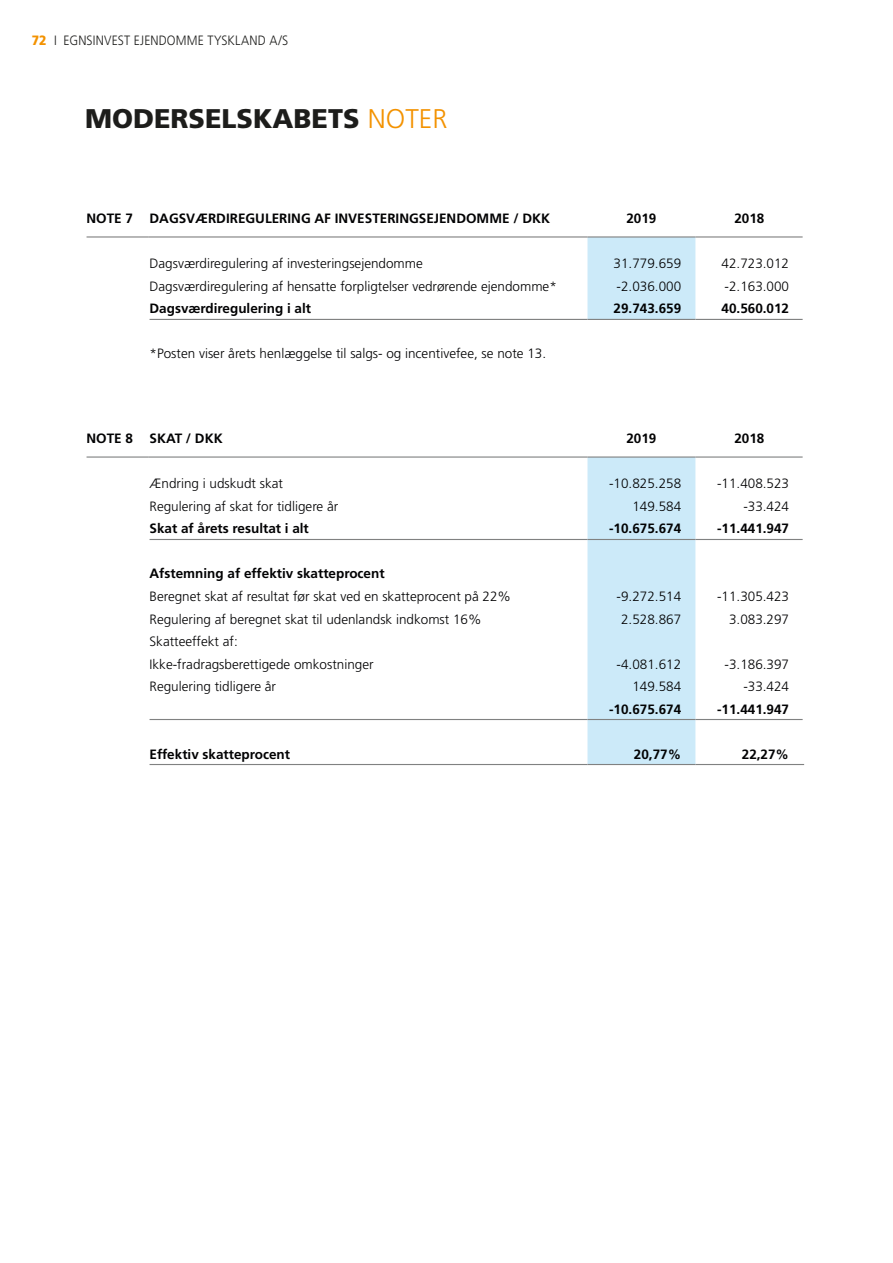
<style>
.page{position:relative;width:893px;height:1263px;background:#fff}
.page>*{position:absolute;margin:0;border:0;box-sizing:border-box;transform-origin:0 0}
.t1{font:900 27px "Frutiger LT";color:#1d1d1b}
.t2{font:300 13.5px "Frutiger LT";color:#020203}
.t3{font:700 13.5px "Frutiger LT";color:#020203}
.t4{font:300 13.5px "Frutiger LT";letter-spacing:.015em;color:#1d1d1b;scale:.9 1}
.s1{font-weight:900;color:#f39200}
.s2{font-weight:300;color:#f39200}
</style>
<div class="page">
<div style="left:587px;top:238px;width:108px;height:81px;background:#cceaf9"></div>
<hr style="left:87px;top:236px;width:62px;height:2px;background:#808181">
<hr style="left:149px;top:236px;width:438px;height:2px;background:#808181">
<hr style="left:587px;top:236px;width:108px;height:2px;background:#808181">
<hr style="left:695px;top:236px;width:108px;height:2px;background:#808181">
<hr style="left:150px;top:319px;width:437px;height:1px;background:#808181">
<hr style="left:587px;top:319px;width:108px;height:1px;background:#808181">
<hr style="left:695px;top:319px;width:108px;height:1px;background:#808181">
<div style="left:587px;top:458px;width:108px;height:306px;background:#cceaf9"></div>
<hr style="left:87px;top:456px;width:62px;height:2px;background:#808181">
<hr style="left:149px;top:456px;width:438px;height:2px;background:#808181">
<hr style="left:587px;top:456px;width:108px;height:2px;background:#808181">
<hr style="left:695px;top:456px;width:108px;height:2px;background:#808181">
<hr style="left:150px;top:539px;width:437px;height:1px;background:#808181">
<hr style="left:587px;top:539px;width:108px;height:1px;background:#808181">
<hr style="left:695px;top:539px;width:108px;height:1px;background:#808181">
<hr style="left:150px;top:719px;width:437px;height:1px;background:#808181">
<hr style="left:587px;top:719px;width:108px;height:1px;background:#808181">
<hr style="left:695px;top:719px;width:108px;height:1px;background:#808181">
<hr style="left:150px;top:764px;width:437px;height:1px;background:#808181">
<hr style="left:587px;top:764px;width:108px;height:1px;background:#808181">
<hr style="left:695px;top:764px;width:109px;height:1px;background:#808181">
<p class="t4" style="left:32px;top:33px;width:286px"><span class="s1">72</span> I EGNSINVEST EJENDOMME TYSKLAND A/S</p>
<h1 class="t1" style="left:85px;top:102px;width:364px">MODERSELSKABETS <span class="s2">NOTER</span></h1>
<p class="t3" style="left:87px;top:211px;width:48px">NOTE 7</p>
<p class="t3" style="left:150px;top:211px;width:402px">DAGSVÆRDIREGULERING AF INVESTERINGSEJENDOMME / DKK</p>
<p class="t3" style="left:626px;top:211px;width:32px">2019</p>
<p class="t3" style="left:734px;top:211px;width:32px">2018</p>
<p class="t2" style="left:150px;top:256px;width:275px">Dagsværdiregulering af investeringsejendomme</p>
<p class="t2" style="left:614px;top:256px;width:69px">31.779.659</p>
<p class="t2" style="left:722px;top:256px;width:69px">42.723.012</p>
<p class="t2" style="left:150px;top:279px;width:409px">Dagsværdiregulering af hensatte forpligtelser vedrørende ejendomme*</p>
<p class="t2" style="left:617px;top:279px;width:66px">-2.036.000</p>
<p class="t2" style="left:725px;top:279px;width:66px">-2.163.000</p>
<p class="t3" style="left:150px;top:301px;width:163px">Dagsværdiregulering i alt</p>
<p class="t3" style="left:614px;top:301px;width:69px">29.743.659</p>
<p class="t3" style="left:722px;top:301px;width:69px">40.560.012</p>
<p class="t2" style="left:150px;top:346px;width:398px">*Posten viser årets henlæggelse til salgs- og incentivefee, se note 13.</p>
<p class="t3" style="left:87px;top:431px;width:48px">NOTE 8</p>
<p class="t3" style="left:150px;top:431px;width:75px">SKAT / DKK</p>
<p class="t3" style="left:626px;top:431px;width:32px">2019</p>
<p class="t3" style="left:734px;top:431px;width:32px">2018</p>
<p class="t2" style="left:150px;top:476px;width:135px">Ændring i udskudt skat</p>
<p class="t2" style="left:609px;top:476px;width:74px">-10.825.258</p>
<p class="t2" style="left:717px;top:476px;width:74px">-11.408.523</p>
<p class="t2" style="left:150px;top:499px;width:190px">Regulering af skat for tidligere år</p>
<p class="t2" style="left:632px;top:499px;width:50px">149.584</p>
<p class="t2" style="left:743px;top:499px;width:47px">-33.424</p>
<p class="t3" style="left:150px;top:521px;width:161px">Skat af årets resultat i alt</p>
<p class="t3" style="left:609px;top:521px;width:74px">-10.675.674</p>
<p class="t3" style="left:717px;top:521px;width:74px">-11.441.947</p>
<p class="t3" style="left:150px;top:566px;width:237px">Afstemning af effektiv skatteprocent</p>
<p class="t2" style="left:150px;top:589px;width:363px">Beregnet skat af resultat før skat ved en skatteprocent på 22%</p>
<p class="t2" style="left:617px;top:589px;width:66px">-9.272.514</p>
<p class="t2" style="left:717px;top:589px;width:74px">-11.305.423</p>
<p class="t2" style="left:150px;top:611px;width:334px">Regulering af beregnet skat til udenlandsk indkomst 16%</p>
<p class="t2" style="left:621px;top:611px;width:62px">2.528.867</p>
<p class="t2" style="left:729px;top:611px;width:62px">3.083.297</p>
<p class="t2" style="left:150px;top:634px;width:90px">Skatteeffekt af:</p>
<p class="t2" style="left:150px;top:656px;width:226px">Ikke-fradragsberettigede omkostninger</p>
<p class="t2" style="left:617px;top:656px;width:66px">-4.081.612</p>
<p class="t2" style="left:725px;top:656px;width:66px">-3.186.397</p>
<p class="t2" style="left:150px;top:679px;width:128px">Regulering tidligere år</p>
<p class="t2" style="left:632px;top:679px;width:50px">149.584</p>
<p class="t2" style="left:743px;top:679px;width:47px">-33.424</p>
<p class="t3" style="left:609px;top:701px;width:74px">-10.675.674</p>
<p class="t3" style="left:717px;top:701px;width:74px">-11.441.947</p>
<p class="t3" style="left:150px;top:746px;width:142px">Effektiv skatteprocent</p>
<p class="t3" style="left:634px;top:746px;width:49px">20,77%</p>
<p class="t3" style="left:742px;top:746px;width:49px">22,27%</p>
</div>
